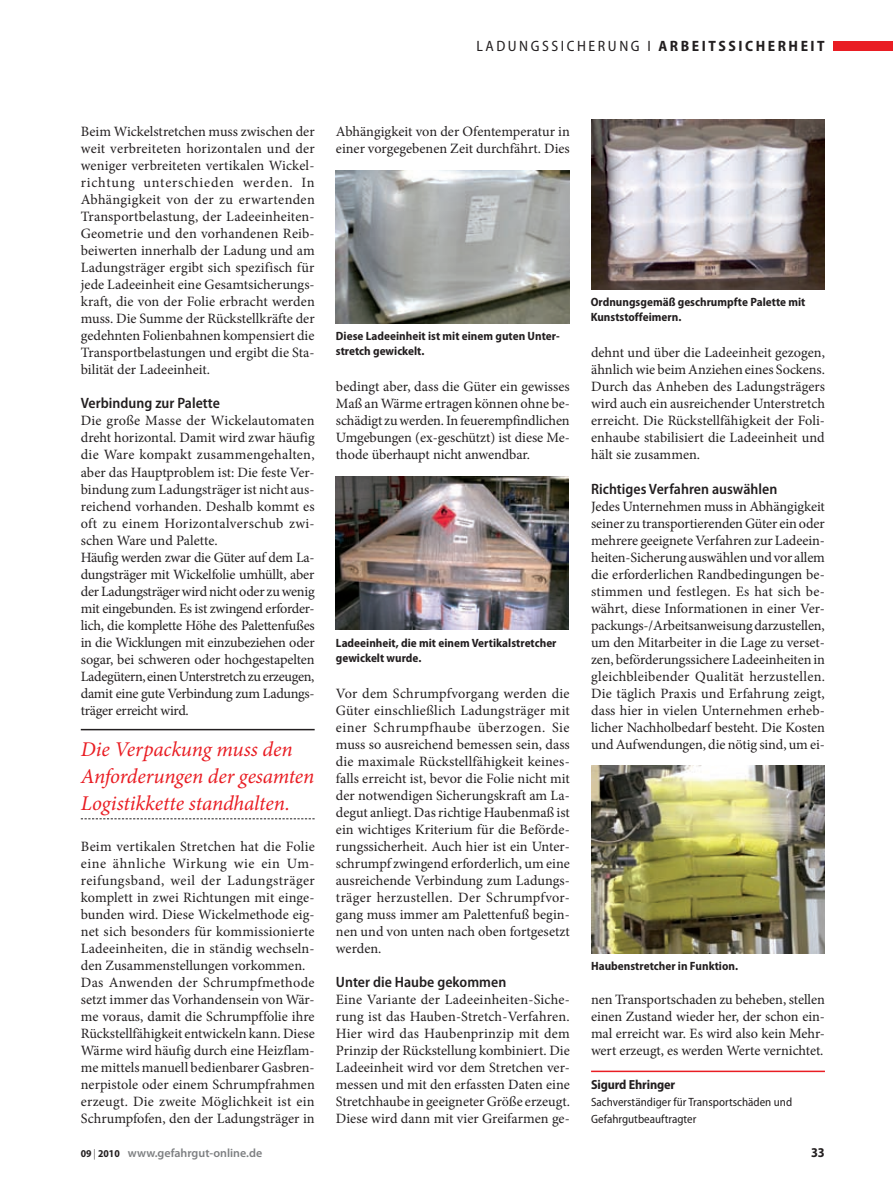
<style>
.page{position:relative;width:893px;height:1187px;background:#fff}
.page>*{position:absolute;margin:0;border:0;box-sizing:border-box;transform-origin:0 0}
.t1{font:italic 21px/27px "Minion Pro";letter-spacing:-.01em;color:#e91d23}
.t2{font:600 semi-condensed 15px "Myriad Pro";color:#231f20}
.t3{font:semi-condensed 15px "Myriad Pro";letter-spacing:.17em;color:#231f20}
.t4{font:14.25px/17px "Minion Pro";color:#231f20;text-align:justify}
.t5{font:700 semi-condensed 13.5px "Myriad Pro";color:#231f20}
.t6{font:700 semi-condensed 13.2px "Myriad Pro";color:#231f20}
.t7{font:700 semi-condensed 12px/15px "Myriad Pro";color:#231f20}
.t8{font:semi-condensed 12px/17px "Myriad Pro";color:#231f20}
.t9{font:600 12px "Myriad Pro";color:#7e8082}
.s1{font-weight:700}
.s2{font-weight:700;font-stretch:semi-condensed;font-size:10.5px;color:#231f20}
.s3{font-weight:300;font-size:10.5px;color:#231f20}
</style>
<div class="page">
<hr style="left:81px;top:728px;width:234px;height:2px;background:#231f20">
<svg style="left:81px;top:818px;width:234px;height:1px"></svg>
<hr style="left:591px;top:1070px;width:234px;height:1px;background:#e91d23">
<img style="left:336px;top:170px;width:234px;height:153px">
<img style="left:336px;top:476px;width:233px;height:153px">
<img style="left:591px;top:119px;width:234px;height:170px">
<img style="left:591px;top:765px;width:234px;height:187px">
<div style="left:833px;top:41px;width:60px;height:10px;background:#e91d23"></div>
<p class="t3" style="left:476px;top:38px;width:350px">Ladungssicherung i <span class="s1">arbeitssicherheit</span></p>
<p class="t4" style="left:81px;top:123px;width:236px">Beim Wickelstretchen muss zwischen der weit verbreiteten horizontalen und der weniger verbreiteten vertikalen Wickel&shy;richtung unterschieden werden. In Abhängigkeit von der zu erwartenden Transportbelastung, der Ladeeinheiten-Geometrie und den vorhandenen Reib&shy;beiwerten innerhalb der Ladung und am Ladungsträger ergibt sich spezifisch für jede Ladeeinheit eine Gesamtsicherungs&shy;kraft, die von der Folie erbracht werden muss. Die Summe der Rückstellkräfte der gedehnten Folienbahnen kompensiert die Transportbelastungen und ergibt die Sta&shy;bilität der Ladeeinheit.</p>
<p class="t2" style="left:81px;top:395px;width:141px">Verbindung zur Palette</p>
<p class="t4" style="left:81px;top:412px;width:235px;text-align:left">Die große Masse der Wickelautomaten dreht horizontal. Damit wird zwar häufig die Ware kompakt zusammengehalten, aber das Hauptproblem ist: Die feste Ver&shy;bindung zum Ladungsträger ist nicht aus&shy;reichend vorhanden. Deshalb kommt es oft zu einem Horizontalverschub zwi&shy;schen Ware und Palette.<br>Häufig werden zwar die Güter auf dem La&shy;dungsträger mit Wickelfolie umhüllt, aber der Ladungsträger wird nicht oder zu wenig mit eingebunden. Es ist zwingend erforder&shy;lich, die komplette Höhe des Palettenfußes in die Wicklungen mit einzubeziehen oder sogar, bei schweren oder hochgestapelten Ladegütern, einen Unterstretch zu erzeugen, damit eine gute Verbindung zum Ladungs&shy;träger erreicht wird.</p>
<h1 class="t1" style="left:81px;top:735px;width:235px">Die Verpackung muss den<br>Anforderungen der gesamten<br>Logistikkette standhalten.</h1>
<p class="t4" style="left:81px;top:837px;width:236px;text-align:left">Beim vertikalen Stretchen hat die Folie eine ähnliche Wirkung wie ein Um&shy;reifungsband, weil der Ladungsträger komplett in zwei Richtungen mit einge&shy;bunden wird. Diese Wickelmethode eig&shy;net sich besonders für kommissionierte Ladeeinheiten, die in ständig wechseln&shy;den Zusammenstellungen vorkommen.<br>Das Anwenden der Schrumpfmethode setzt immer das Vorhandensein von Wär&shy;me voraus, damit die Schrumpffolie ihre Rückstellfähigkeit entwickeln kann. Diese Wärme wird häufig durch eine Heizflam&shy;me mittels manuell bedienbarer Gasbren&shy;nerpistole oder einem Schrumpfrahmen erzeugt. Die zweite Möglichkeit ist ein Schrumpfofen, den der Ladungsträger in</p>
<p class="t4" style="left:336px;top:123px;width:235px">Abhängigkeit von der Ofentemperatur in einer vorgegebenen Zeit durchfährt. Dies</p>
<p class="t7" style="left:336px;top:328px;width:225px">Diese Ladeeinheit ist mit einem guten Unter&shy;stretch gewickelt.</p>
<p class="t4" style="left:336px;top:378px;width:235px">bedingt aber, dass die Güter ein gewisses Maß an Wärme ertragen können ohne be&shy;schädigt zu werden. In feuerempfindlichen Umgebungen (ex-geschützt) ist diese Me&shy;thode überhaupt nicht anwendbar.</p>
<p class="t7" style="left:336px;top:635px;width:222px">Ladeeinheit, die mit einem Vertikalstretcher gewickelt wurde.</p>
<p class="t4" style="left:336px;top:684px;width:236px">Vor dem Schrumpfvorgang werden die Güter einschließlich Ladungsträger mit einer Schrumpfhaube überzogen. Sie muss so ausreichend bemessen sein, dass die maximale Rückstellfähigkeit keines&shy;falls erreicht ist, bevor die Folie nicht mit der notwendigen Sicherungskraft am La&shy;degut anliegt. Das richtige Haubenmaß ist ein wichtiges Kriterium für die Beförde&shy;rungssicherheit. Auch hier ist ein Unter&shy;schrumpf zwingend erforderlich, um eine ausreichende Verbindung zum Ladungs&shy;träger herzustellen. Der Schrumpfvor&shy;gang muss immer am Palettenfuß begin&shy;nen und von unten nach oben fortgesetzt werden.</p>
<p class="t2" style="left:336px;top:973px;width:172px">Unter die Haube gekommen</p>
<p class="t4" style="left:336px;top:991px;width:236px">Eine Variante der Ladeeinheiten-Siche&shy;rung ist das Hauben-Stretch-Verfahren.<br>Hier wird das Haubenprinzip mit dem Prinzip der Rückstellung kombiniert. Die Ladeeinheit wird vor dem Stretchen ver&shy;messen und mit den erfassten Daten eine Stretchhaube in geeigneter Größe erzeugt.<br>Diese wird dann mit vier Greifarmen ge-</p>
<p class="t7" style="left:591px;top:295px;width:216px">Ordnungsgemäß geschrumpfte Palette mit<br>Kunststoffeimern.</p>
<p class="t4" style="left:591px;top:344px;width:236px">dehnt und über die Ladeeinheit gezogen, ähnlich wie beim Anziehen eines Sockens.<br>Durch das Anheben des Ladungsträgers wird auch ein ausreichender Unterstretch erreicht. Die Rückstellfähigkeit der Foli&shy;enhaube stabilisiert die Ladeeinheit und hält sie zusammen.</p>
<p class="t2" style="left:591px;top:480px;width:188px">Richtiges Verfahren auswählen</p>
<p class="t4" style="left:591px;top:497px;width:235px">Jedes Unternehmen muss in Abhängigkeit seiner zu transportierenden Güter ein oder mehrere geeignete Verfahren zur Ladeein&shy;heiten-Sicherung auswählen und vor allem die erforderlichen Randbedingungen be&shy;stimmen und festlegen. Es hat sich be&shy;währt, diese Informationen in einer Ver&shy;packungs-/Arbeitsanweisung darzustellen, um den Mitarbeiter in die Lage zu verset&shy;zen, beförderungssichere Ladeeinheiten in gleichbleibender Qualität herzustellen.<br>Die täglich Praxis und Erfahrung zeigt, dass hier in vielen Unternehmen erheb&shy;licher Nachholbedarf besteht. Die Kosten und Aufwendungen, die nötig sind, um ei-</p>
<p class="t7" style="left:591px;top:958px;width:149px">Haubenstretcher in Funktion.</p>
<p class="t4" style="left:591px;top:991px;width:235px">nen Transportschaden zu beheben, stellen einen Zustand wieder her, der schon ein&shy;mal erreicht war. Es wird also kein Mehr&shy;wert erzeugt, es werden Werte vernichtet.</p>
<p class="t6" style="left:591px;top:1077px;width:86px">Sigurd Ehringer</p>
<p class="t8" style="left:591px;top:1093px;width:203px">Sachverständiger für Transportschäden und<br>Gefahrgutbeauftragter</p>
<p class="t9" style="left:81px;top:1145px;width:183px"><span class="s2">09</span> <span class="s3">|</span> <span class="s2">2010</span> www.gefahrgut-online.de</p>
<p class="t5" style="left:811px;top:1144px;width:15px">33</p>
</div>
